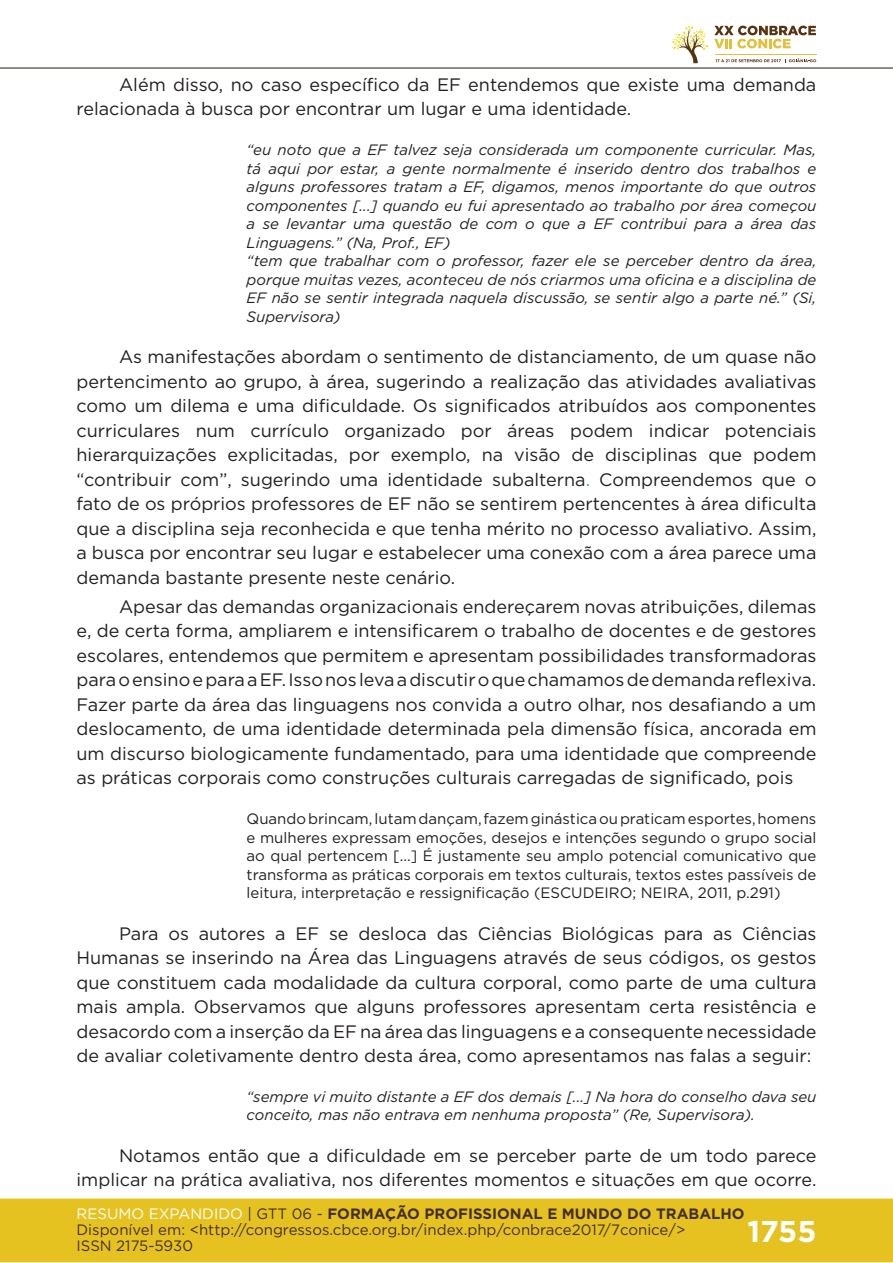
<style>
.page{position:relative;width:893px;height:1263px;background:#fff}
.page>*{position:absolute;margin:0;border:0;box-sizing:border-box;transform-origin:0 0}
.t1{font:700 30px "Gotham";color:#fff}
.t2{font:18px/24.5px "Gotham";color:#231f20;text-align:justify}
.t3{font:italic 15px/18.5px "Gotham";color:#231f20}
.t4{font:15px/18.5px "Gotham";color:#231f20;text-align:justify}
.t5{font:15px/16px "Gotham";color:#462f2a}
.s1{color:#2bb45f}
.s2{color:#fff}
.s3{color:#442f2a}
.s4{font-weight:700;color:#442f2a}
</style>
<div class="page">
<div style="left:0;top:1198px;width:893px;height:64px;background:#e6c221;border:2px solid #e6c221"></div>
<hr style="left:0;top:67px;width:893px;height:2px;background:#442f2a">
<svg style="left:672px;top:26px;width:144px;height:37px"></svg>
<p class="t2" style="left:77px;top:72px;width:741px;text-indent:43px">Além disso, no caso específico da EF entendemos que existe uma demanda relacionada à busca por encontrar um lugar e uma identidade.</p>
<p class="t3" style="left:247px;top:140px;width:571px">“eu noto que a EF talvez seja considerada um componente curricular. Mas, tá aqui por estar, a gente normalmente é inserido dentro dos trabalhos e alguns professores tratam a EF, digamos, menos importante do que outros componentes [...] quando eu fui apresentado ao trabalho por área começou a se levantar uma questão de com o que a EF contribui para a área das Linguagens.” (Na, Prof., EF)<br>“tem que trabalhar com o professor, fazer ele se perceber dentro da área, porque muitas vezes, aconteceu de nós criarmos uma oficina e a disciplina de EF não se sentir integrada naquela discussão, se sentir algo a parte né.” (Si, Supervisora)</p>
<p class="t2" style="left:77px;top:344px;width:741px;text-indent:43px">As manifestações abordam o sentimento de distanciamento, de um quase não pertencimento ao grupo, à área, sugerindo a realização das atividades avaliativas como um dilema e uma dificuldade. Os significados atribuídos aos componentes curriculares num currículo organizado por áreas podem indicar potenciais hierarquizações explicitadas, por exemplo, na visão de disciplinas que podem “contribuir com”, sugerindo uma identidade subalterna<span class="s1">.</span> Compreendemos que o fato de os próprios professores de EF não se sentirem pertencentes à área dificulta que a disciplina seja reconhecida e que tenha mérito no processo avaliativo. Assim, a busca por encontrar seu lugar e estabelecer uma conexão com a área parece uma demanda bastante presente neste cenário.</p>
<p class="t2" style="left:77px;top:594px;width:741px;text-indent:43px">Apesar das demandas organizacionais endereçarem novas atribuições, dilemas e, de certa forma, ampliarem e intensificarem o trabalho de docentes e de gestores escolares, entendemos que permitem e apresentam possibilidades transformadoras para o ensino e para a EF. Isso nos leva a discutir o que chamamos de demanda reflexiva.<br>Fazer parte da área das linguagens nos convida a outro olhar, nos desafiando a um deslocamento, de uma identidade determinada pela dimensão física, ancorada em um discurso biologicamente fundamentado, para uma identidade que compreende as práticas corporais como construções culturais carregadas de significado, pois</p>
<p class="t4" style="left:247px;top:809px;width:571px">Quando brincam, lutam dançam, fazem ginástica ou praticam esportes, homens e mulheres expressam emoções, desejos e intenções segundo o grupo social ao qual pertencem [...] É justamente seu amplo potencial comunicativo que transforma as práticas corporais em textos culturais, textos estes passíveis de leitura, interpretação e ressignificação (ESCUDEIRO; NEIRA, 2011, p.291)</p>
<p class="t2" style="left:77px;top:920px;width:741px;text-indent:43px">Para os autores a EF se desloca das Ciências Biológicas para as Ciências Humanas se inserindo na Área das Linguagens através de seus códigos, os gestos que constituem cada modalidade da cultura corporal, como parte de uma cultura mais ampla. Observamos que alguns professores apresentam certa resistência e desacordo com a inserção da EF na área das linguagens e a consequente necessidade de avaliar coletivamente dentro desta área, como apresentamos nas falas a seguir:</p>
<p class="t3" style="left:247px;top:1087px;width:571px">“sempre vi muito distante a EF dos demais [...] Na hora do conselho dava seu conceito, mas não entrava em nenhuma proposta” (Re, Supervisora).</p>
<p class="t2" style="left:77px;top:1143px;width:741px;text-align:right">Notamos então que a dificuldade em se perceber parte de um todo parece implicar na prática avaliativa, nos diferentes momentos e situações em que ocorre.</p>
<p class="t5" style="left:77px;top:1205px;width:670px"><span class="s2">RESUMO EXPANDIDO</span> <span class="s3">| GTT 06 -</span> <span class="s4">FORMAÇÃO PROFISSIONAL E MUNDO DO TRABALHO<br></span>Disponível em: &lt;http://congressos.cbce.org.br/index.php/conbrace2017/7conice/&gt;<br>ISSN 2175-5930</p>
<h1 class="t1" style="left:747px;top:1212px;width:70px">1755</h1>
</div>
